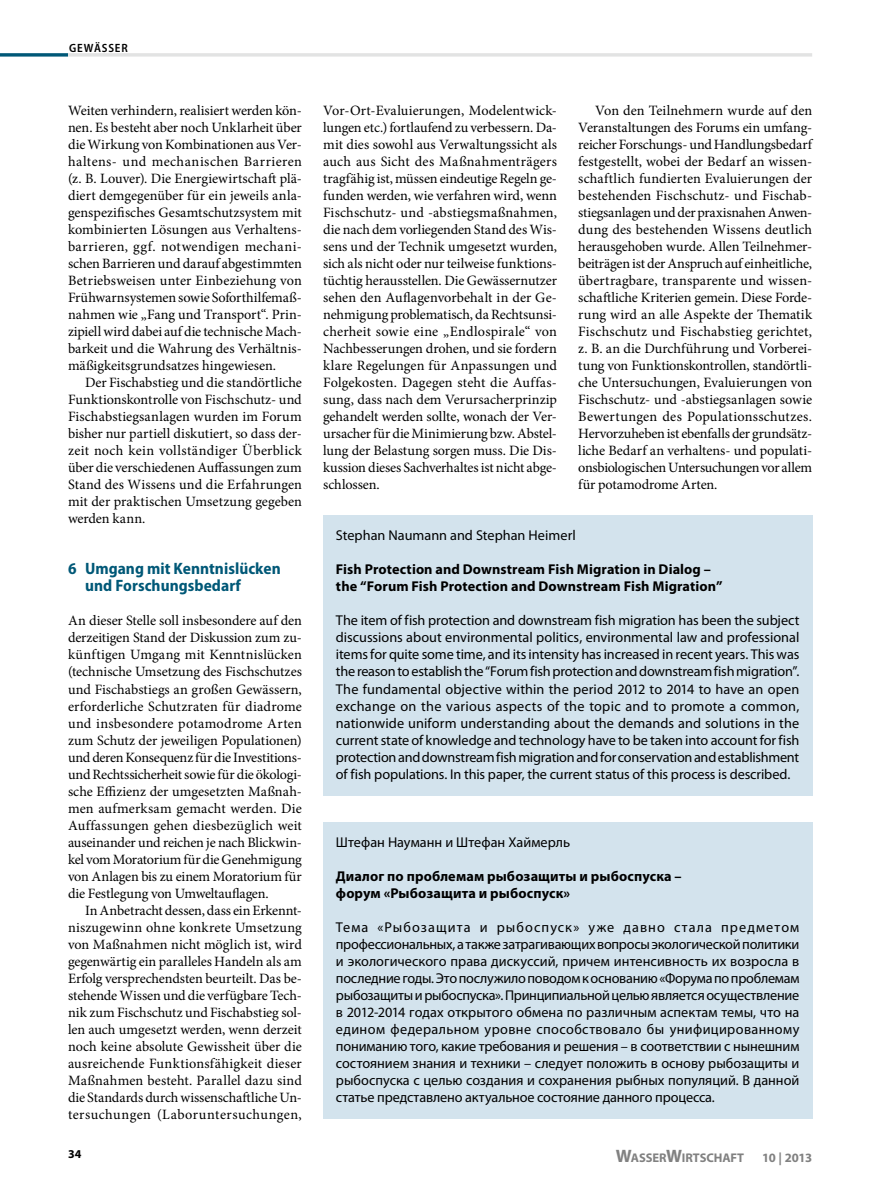
<style>
.page{position:relative;width:893px;height:1187px;background:#fff}
.page>*{position:absolute;margin:0;border:0;box-sizing:border-box;transform-origin:0 0}
.Zwischenüberschrift{font:700 semi-condensed 16.5px/17px "Myriad Pro";letter-spacing:.005em;color:#005877}
.Grundtext_Einzug{font:14.25px/17px "Minion Pro";letter-spacing:-.005em;color:#000;text-align:justify}
.Grundtext_Englisch{font:14.25px/17px "Myriad Pro";letter-spacing:-.01em;color:#000;text-align:justify}
.Grundtext_Russisch{font:14.25px/17px "Myriad Pro";letter-spacing:-.01em;color:#000;text-align:justify}
.Grundtext{font:14.25px/17px "Minion Pro";letter-spacing:-.02em;color:#000;text-align:justify}
.Titel_Englisch{font:700 14.25px/17px "Myriad Pro";letter-spacing:.005em;color:#000}
.Titel_Russisch{font:700 14.25px/17px "Myriad Pro";letter-spacing:.01em;color:#000}
.Dachzeile_Englisch{font:14.25px "Myriad Pro";color:#000}
.Dachzeile_Russisch{font:14.25px "Myriad Pro";color:#000}
.t1{font:700 12.75px "Myriad Pro";letter-spacing:-.03em;color:#818181}
.t2{font:700 12.6px "Myriad Pro";letter-spacing:-.005em;color:#818181}
.t3{font:600 semi-condensed 12px "Myriad Pro";letter-spacing:.07em;color:#000}
.t4{font:700 12px "Myriad Pro";color:#000}
.s1{font-size:18px}
</style>
<div class="page">
<div style="left:323px;top:514px;width:489px;height:281px;background:#d3e3ed"></div>
<div style="left:323px;top:822px;width:489px;height:296px;background:#d3e3ed"></div>
<svg style="left:0;top:53px;width:68px;height:4px"></svg>
<hr style="left:68px;top:53px;width:744px;height:4px;background:#e2e3e3">
<p class="t3" style="left:69px;top:41px;width:60px">GEWÄSSER</p>
<p class="Grundtext_Einzug" style="left:68px;top:102px;width:235px">Weiten verhindern, realisiert werden kön&shy;nen. Es besteht aber noch Unklarheit über die Wirkung von Kombinationen aus Ver&shy;haltens- und mechanischen Barrieren (z. B. Louver). Die Energiewirtschaft plä&shy;diert demgegenüber für ein jeweils anla&shy;genspezifisches Gesamtschutzsystem mit kombinierten Lösungen aus Verhaltens&shy;barrieren, ggf. notwendigen mechani&shy;schen Barrieren und darauf abgestimmten Betriebsweisen unter Einbeziehung von Frühwarnsystemen sowie Soforthilfemaß&shy;nahmen wie „Fang und Transport“. Prin&shy;zipiell wird dabei auf die technische Mach&shy;barkeit und die Wahrung des Verhältnis&shy;mäßigkeitsgrundsatzes hingewiesen.</p>
<p class="Grundtext_Einzug" style="left:68px;top:374px;width:235px;text-indent:17px">Der Fischabstieg und die standörtliche Funktionskontrolle von Fischschutz- und Fischabstiegsanlagen wurden im Forum bisher nur partiell diskutiert, so dass der&shy;zeit noch kein vollständiger Überblick über die verschiedenen Auffassungen zum Stand des Wissens und die Erfahrungen mit der praktischen Umsetzung gegeben werden kann.</p>
<p class="Zwischenüberschrift" style="left:85px;top:560px;width:197px;text-indent:-17px">6 Umgang mit Kenntnislücken und Forschungsbedarf</p>
<p class="Grundtext" style="left:68px;top:612px;width:235px">An dieser Stelle soll insbesondere auf den derzeitigen Stand der Diskussion zum zu&shy;künftigen Umgang mit Kenntnislücken (technische Umsetzung des Fischschutzes und Fischabstiegs an großen Gewässern, erforderliche Schutzraten für diadrome und insbesondere potamodrome Arten zum Schutz der jeweiligen Populationen) und deren Konsequenz für die Investitions&shy;und Rechtssicherheit sowie für die ökologi&shy;sche Effizienz der umgesetzten Maßnah&shy;men aufmerksam gemacht werden. Die Auffassungen gehen diesbezüglich weit auseinander und reichen je nach Blickwin&shy;kel vom Moratorium für die Genehmigung von Anlagen bis zu einem Moratorium für die Festlegung von Umweltauflagen.</p>
<p class="Grundtext_Einzug" style="left:68px;top:901px;width:235px;text-indent:17px">In Anbetracht dessen, dass ein Erkennt&shy;niszugewinn ohne konkrete Umsetzung von Maßnahmen nicht möglich ist, wird gegenwärtig ein paralleles Handeln als am Erfolg versprechendsten beurteilt. Das be&shy;stehende Wissen und die verfügbare Tech&shy;nik zum Fischschutz und Fischabstieg sol&shy;len auch umgesetzt werden, wenn derzeit noch keine absolute Gewissheit über die ausreichende Funktionsfähigkeit dieser Maßnahmen besteht. Parallel dazu sind die Standards durch wissenschaftliche Un&shy;tersuchungen (Laboruntersuchungen,</p>
<p class="t4" style="left:68px;top:1145px;width:15px">34</p>
<p class="Grundtext_Einzug" style="left:323px;top:102px;width:235px">Vor-Ort-Evaluierungen, Modelentwick&shy;lungen etc.) fortlaufend zu verbessern. Da&shy;mit dies sowohl aus Verwaltungssicht als auch aus Sicht des Maßnahmenträgers tragfähig ist, müssen eindeutige Regeln ge&shy;funden werden, wie verfahren wird, wenn Fischschutz- und -abstiegsmaßnahmen, die nach dem vorliegenden Stand des Wis&shy;sens und der Technik umgesetzt wurden, sich als nicht oder nur teilweise funktions&shy;tüchtig herausstellen. Die Gewässernutzer sehen den Auflagenvorbehalt in der Ge&shy;nehmigung problematisch, da Rechtsunsi&shy;cherheit sowie eine „Endlospirale“ von Nachbesserungen drohen, und sie fordern klare Regelungen für Anpassungen und Folgekosten. Dagegen steht die Auffas&shy;sung, dass nach dem Verursacherprinzip gehandelt werden sollte, wonach der Ver&shy;ursacher für die Minimierung bzw. Abstel&shy;lung der Belastung sorgen muss. Die Dis&shy;kussion dieses Sachverhaltes ist nicht abge&shy;schlossen.</p>
<p class="Grundtext_Einzug" style="left:578px;top:102px;width:235px;text-indent:17px">Von den Teilnehmern wurde auf den Veranstaltungen des Forums ein umfang&shy;reicher Forschungs- und Handlungsbedarf festgestellt, wobei der Bedarf an wissen&shy;schaftlich fundierten Evaluierungen der bestehenden Fischschutz- und Fischab&shy;stiegsanlagen und der praxisnahen Anwen&shy;dung des bestehenden Wissens deutlich herausgehoben wurde. Allen Teilnehmer&shy;beiträgen ist der Anspruch auf einheitliche, übertragbare, transparente und wissen&shy;schaftliche Kriterien gemein. Diese Forde&shy;rung wird an alle Aspekte der Thematik Fischschutz und Fischabstieg gerichtet, z. B. an die Durchführung und Vorberei&shy;tung von Funktionskontrollen, standörtli&shy;che Untersuchungen, Evaluierungen von Fischschutz- und -abstiegsanlagen sowie Bewertungen des Populationsschutzes.<br>Hervorzuheben ist ebenfalls der grundsätz&shy;liche Bedarf an verhaltens- und populati&shy;onsbiologischen Untersuchungen vor allem für potamodrome Arten.</p>
<p class="Dachzeile_Englisch" style="left:336px;top:526px;width:241px">Stephan Naumann and Stephan Heimerl</p>
<p class="Titel_Englisch" style="left:336px;top:560px;width:388px">Fish Protection and Downstream Fish Migration in Dialog – the “Forum Fish Protection and Downstream Fish Migration”</p>
<p class="Grundtext_Englisch" style="left:336px;top:612px;width:465px">The item of fish protection and downstream fish migration has been the subject discussions about environmental politics, environmental law and professional items for quite some time, and its intensity has increased in recent years. This was the reason to establish the “Forum fish protection and downstream fish migration”.<br>The fundamental objective within the period 2012 to 2014 to have an open exchange on the various aspects of the topic and to promote a common, nationwide uniform understanding about the demands and solutions in the current state of knowledge and technology have to be taken into account for fish protection and downstream fish migration and for conservation and establishment of fish populations. In this paper, the current status of this process is described.</p>
<p class="Dachzeile_Russisch" style="left:336px;top:833px;width:236px">Штефан Науманн и Штефан Хаймерль</p>
<p class="Titel_Russisch" style="left:336px;top:866px;width:347px">Диалог по проблемам рыбозащиты и рыбоспуска – форум «Рыбозащита и рыбоспуск»</p>
<p class="Grundtext_Russisch" style="left:336px;top:918px;width:465px">Тема «Рыбозащита и рыбоспуск» уже давно стала предметом профессиональных, а также затрагивающих вопросы экологической политики и экологического права дискуссий, причем интенсивность их возросла в последние годы. Это послужило поводом к основанию «Форума по проблемам рыбозащиты и рыбоспуска». Принципиальной целью является осуществление в 2012-2014 годах открытого обмена по различным аспектам темы, что на едином федеральном уровне способствовало бы унифицированному пониманию того, какие требования и решения – в соответствии с нынешним состоянием знания и техники – следует положить в основу рыбозащиты и рыбоспуска с целью создания и сохранения рыбных популяций. В данной статье представлено актуальное состояние данного процесса.</p>
<p class="t2" style="left:616px;top:1149px;width:130px"><span class="s1">W</span>ASSER<span class="s1">W</span>IRTSCHAFT</p>
<p class="t1" style="left:762px;top:1149px;width:51px">10 | 2013</p>
</div>
